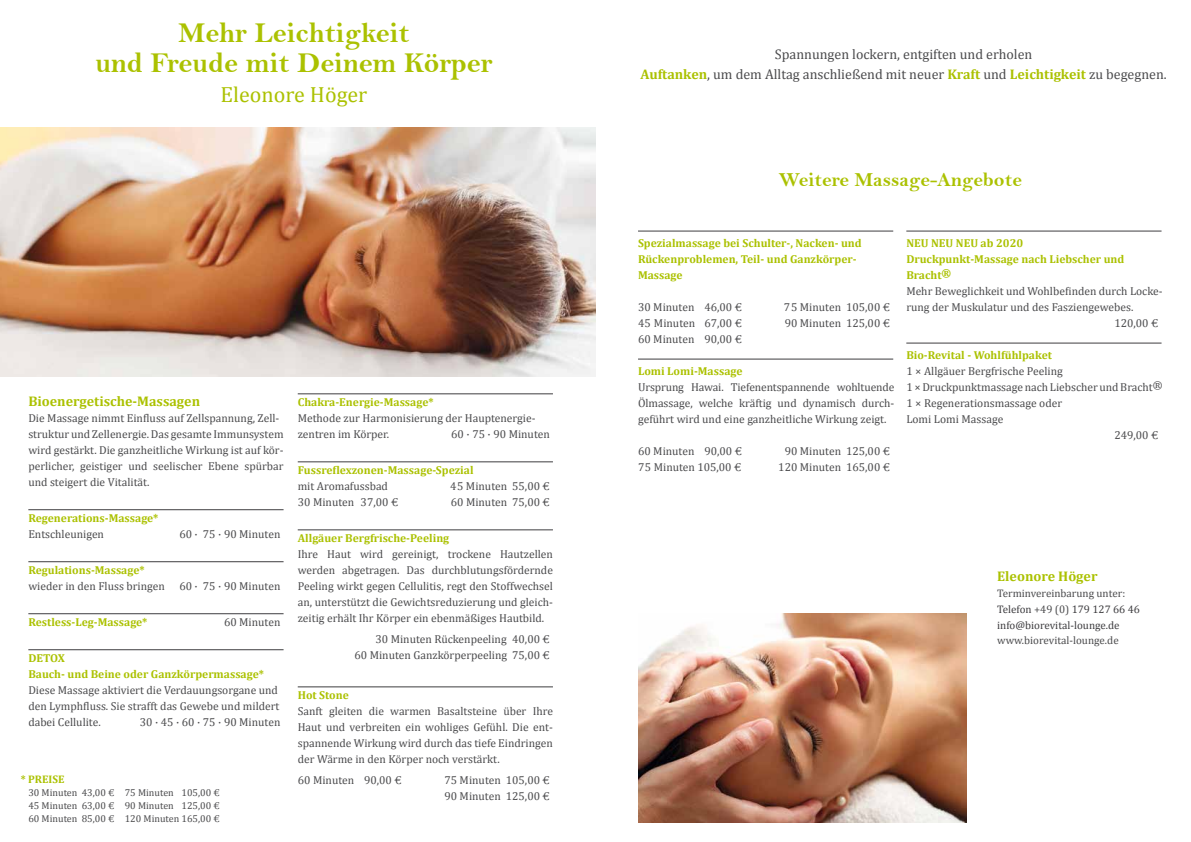
<style>
.page{position:relative;width:1191px;height:842px;background:#fff}
.page>*{position:absolute;margin:0;border:0;box-sizing:border-box;transform-origin:0 0}
.t1{font:29px/30px "Bell MT Bold";color:#abc100;text-align:center}
.t2{font:22px "Cambria";color:#abc100}
.t3{font:20px "Bell MT Bold";color:#abc100}
.t4{font:14px/20px "Cambria";color:#4b4b4d;text-align:center}
.t5{font:700 14px "Cambria";color:#abc100}
.t6{font:11.5px/16px "Cambria";color:#4b4b4d}
.t7{font:700 11.5px/16px "Cambria";color:#abc100}
.t8{font:11px/16px "Cambria";color:#3e3d40}
.t9{font:11px "Cambria";color:#4b4b4d}
.t10{font:700 11px "Cambria";color:#abc100}
.t11{font:10px/13px "Cambria";color:#4b4b4d;text-align:justify}
.s1{font-weight:700;color:#abc100}
.s2{color:#4b4b4d}
</style>
<div class="page">
<img style="left:0;top:128px;width:595px;height:248px">
<hr style="left:28px;top:509px;width:255px;height:1px;background:#3e3d40">
<hr style="left:28px;top:561px;width:255px;height:1px;background:#3e3d40">
<hr style="left:28px;top:613px;width:255px;height:1px;background:#3e3d40">
<hr style="left:28px;top:649px;width:255px;height:1px;background:#3e3d40">
<hr style="left:298px;top:394px;width:255px;height:1px;background:#3e3d40">
<hr style="left:298px;top:462px;width:255px;height:1px;background:#3e3d40">
<hr style="left:298px;top:530px;width:255px;height:1px;background:#3e3d40">
<hr style="left:298px;top:687px;width:255px;height:1px;background:#3e3d40">
<hr style="left:638px;top:231px;width:255px;height:1px;background:#3e3d40">
<hr style="left:638px;top:359px;width:255px;height:1px;background:#3e3d40">
<hr style="left:906px;top:231px;width:255px;height:1px;background:#3e3d40">
<hr style="left:906px;top:343px;width:255px;height:1px;background:#3e3d40">
<img style="left:638px;top:613px;width:328px;height:209px">
<h1 class="t1" style="left:95px;top:18px;width:399px">Mehr Leichtigkeit<br>und Freude mit Deinem Körper</h1>
<h2 class="t2" style="left:220px;top:82px;width:148px">Eleonore Höger</h2>
<p class="t5" style="left:28px;top:392px;width:173px">Bioenergetische-Massagen</p>
<p class="t6" style="left:28px;top:410px;width:257px">Die Massage nimmt Einfluss auf Zellspannung, Zell-- struktur und Zellenergie. Das gesamte Immunsystem wird gestärkt. Die ganzheitliche Wirkung ist auf kör&shy;perlicher, geistiger und seelischer Ebene spürbar und steigert die Vitalität.</p>
<p class="t7" style="left:28px;top:510px;width:132px">Regenerations-Massage*</p>
<p class="t6" style="left:28px;top:526px;width:77px">Entschleunigen</p>
<p class="t6" style="left:179px;top:526px;width:103px">60 · 75 · 90 Minuten</p>
<p class="t7" style="left:28px;top:562px;width:118px">Regulations-Massage*</p>
<p class="t6" style="left:28px;top:578px;width:138px">wieder in den Fluss bringen</p>
<p class="t6" style="left:179px;top:578px;width:103px">60 · 75 · 90 Minuten</p>
<p class="t7" style="left:28px;top:614px;width:121px">Restless-Leg-Massage*</p>
<p class="t6" style="left:224px;top:614px;width:58px">60 Minuten</p>
<p class="t7" style="left:28px;top:650px;width:237px">DETOX<br>Bauch- und Beine oder Ganzkörpermassage*</p>
<p class="t6" style="left:28px;top:682px;width:253px">Diese Massage aktiviert die Verdauungsorgane und den Lymphfluss. Sie strafft das Gewebe und mildert dabei Cellulite.</p>
<p class="t6" style="left:140px;top:714px;width:142px">30 · 45 · 60 · 75 · 90 Minuten</p>
<p class="t10" style="left:21px;top:773px;width:45px">* PREISE</p>
<p class="t11" style="left:28px;top:786px;width:87px">30 Minuten 43,00 € 45 Minuten 63,00 € 60 Minuten 85,00 €</p>
<p class="t11" style="left:125px;top:786px;width:97px">75 Minuten 105,00 € 90 Minuten 125,00 € 120 Minuten 165,00 €</p>
<p class="t7" style="left:298px;top:394px;width:137px">Chakra-Energie-Massage*</p>
<p class="t6" style="left:298px;top:410px;width:238px">Methode zur Harmonisierung der Hauptenergie&shy;zentren im Körper.</p>
<p class="t6" style="left:451px;top:426px;width:100px">60 · 75 · 90 Minuten</p>
<p class="t7" style="left:298px;top:462px;width:177px">Fussreflexzonen-Massage-Spezial</p>
<p class="t6" style="left:298px;top:478px;width:92px">mit Aromafussbad</p>
<p class="t6" style="left:450px;top:478px;width:101px">45 Minuten 55,00 €</p>
<p class="t6" style="left:298px;top:494px;width:102px">30 Minuten 37,00 €</p>
<p class="t6" style="left:451px;top:494px;width:101px">60 Minuten 75,00 €</p>
<p class="t7" style="left:298px;top:530px;width:153px">Allgäuer Bergfrische-Peeling</p>
<p class="t6" style="left:298px;top:546px;width:257px;text-align:justify">Ihre Haut wird gereinigt, trockene Hautzellen werden abgetragen. Das durchblutungsfördernde Peeling wirkt gegen Cellulitis, regt den Stoffwechsel an, unterstützt die Gewichtsreduzierung und gleich&shy;zeitig erhält Ihr Körper ein ebenmäßiges Hautbild.</p>
<p class="t6" style="left:354px;top:631px;width:197px;text-align:right">30 Minuten Rückenpeeling 40,00 €<br>60 Minuten Ganzkörperpeeling 75,00 €</p>
<p class="t7" style="left:298px;top:687px;width:53px">Hot Stone</p>
<p class="t6" style="left:298px;top:703px;width:257px;text-align:justify">Sanft gleiten die warmen Basaltsteine über Ihre Haut und verbreiten ein wohliges Gefühl. Die ent&shy;spannende Wirkung wird durch das tiefe Eindringen der Wärme in den Körper noch verstärkt.</p>
<p class="t6" style="left:298px;top:772px;width:106px">60 Minuten 90,00 €</p>
<p class="t6" style="left:444px;top:772px;width:107px">75 Minuten 105,00 €<br>90 Minuten 125,00 €</p>
<p class="t4" style="left:640px;top:45px;width:528px">Spannungen lockern, entgiften und erholen<br><span class="s1">Auftanken</span>, um dem Alltag anschließend mit neuer <span class="s1">Kraft</span> und <span class="s1">Leichtigkeit</span> zu begegnen.</p>
<h3 class="t3" style="left:778px;top:168px;width:245px">Weitere Massage-Angebote</h3>
<p class="t7" style="left:638px;top:235px;width:225px">Spezialmassage bei Schulter-, Nacken- und<br>Rückenproblemen, Teil- und Ganzkörper-<br>Massage</p>
<p class="t6" style="left:638px;top:299px;width:106px">30 Minuten 46,00 €</p>
<p class="t6" style="left:784px;top:299px;width:108px">75 Minuten 105,00 €</p>
<p class="t6" style="left:638px;top:315px;width:106px">45 Minuten 67,00 €</p>
<p class="t6" style="left:785px;top:315px;width:107px">90 Minuten 125,00 €</p>
<p class="t6" style="left:638px;top:331px;width:106px">60 Minuten 90,00 €</p>
<p class="t7" style="left:638px;top:363px;width:106px">Lomi Lomi-Massage</p>
<p class="t6" style="left:638px;top:379px;width:258px;text-align:justify">Ursprung Hawai. Tiefenentspannende wohltuende Ölmassage, welche kräftig und dynamisch durch&shy;geführt wird und eine ganzheitliche Wirkung zeigt.</p>
<p class="t6" style="left:638px;top:443px;width:106px">60 Minuten 90,00 €</p>
<p class="t6" style="left:784px;top:443px;width:107px">90 Minuten 125,00 €</p>
<p class="t6" style="left:638px;top:459px;width:105px">75 Minuten 105,00 €</p>
<p class="t6" style="left:778px;top:459px;width:113px">120 Minuten 165,00 €</p>
<p class="t7" style="left:906px;top:235px;width:220px">NEU NEU NEU ab 2020<br>Druckpunkt-Massage nach Liebscher und<br>Bracht®</p>
<p class="t6" style="left:906px;top:283px;width:258px">Mehr Beweglichkeit und Wohlbefinden durch Locke-</p>
<p class="t6" style="left:906px;top:299px;width:228px">rung der Muskulatur und des Fasziengewebes.</p>
<p class="t6" style="left:1114px;top:315px;width:45px">120,00 €</p>
<p class="t7" style="left:906px;top:347px;width:147px">Bio-Revital - Wohlfühlpaket</p>
<p class="t6" style="left:906px;top:363px;width:158px">1 × Allgäuer Bergfrische Peeling</p>
<p class="t6" style="left:906px;top:379px;width:258px">1 × Druckpunktmassage nach Liebscher und Bracht®</p>
<p class="t6" style="left:906px;top:395px;width:157px">1 × Regenerationsmassage oder</p>
<p class="t6" style="left:906px;top:411px;width:98px">Lomi Lomi Massage</p>
<p class="t6" style="left:1114px;top:427px;width:45px">249,00 €</p>
<p class="t5" style="left:997px;top:568px;width:102px">Eleonore Höger</p>
<p class="t8" style="left:997px;top:585px;width:144px"><span class="s2">Terminvereinbarung unter:<br></span>Telefon <span class="s2">+49 (0)</span> 179 127 66 46 info@biorevital-lounge.de</p>
<p class="t9" style="left:997px;top:633px;width:123px">www.biorevital-lounge.de</p>
</div>
